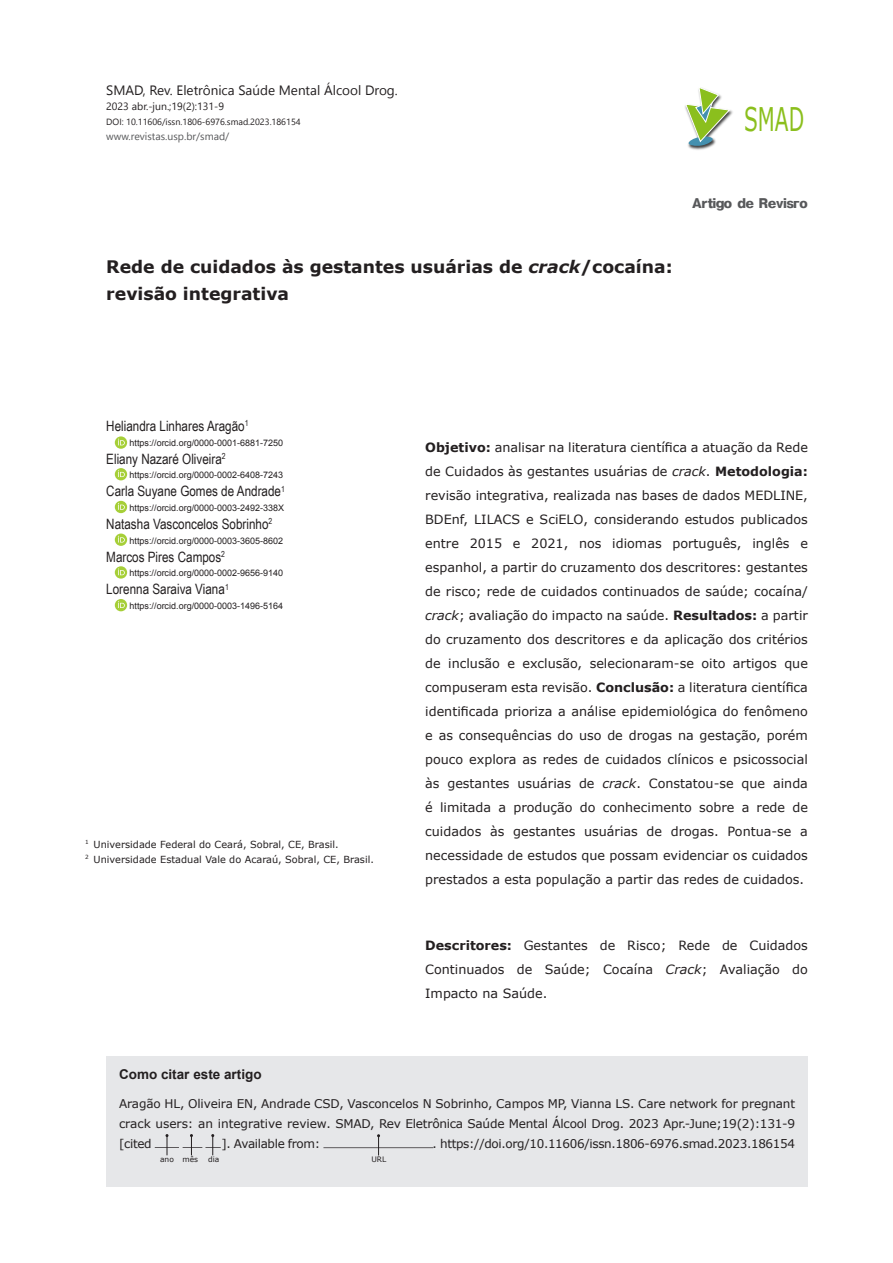
<style>
.page{position:relative;width:893px;height:1263px;background:#fff}
.page>*{position:absolute;margin:0;border:0;box-sizing:border-box;transform-origin:0 0}
.t1{font:32.55px "Verdana";color:#8bbf1d;scale:.62 1}
.Título{font:700 17.25px/27px "Verdana";color:#231f20}
.t2{font:700 15px "Geneva";color:#57585a}
.Autor{font:14.25px "Arial Narrow";color:#231f20}
.Cab-Nomedarevista{font:13.5px "Segoe UI";color:#231f20}
.Como_citar_titulo{font:700 13.5px "Arial";color:#231f20}
.Resumo{font:12.75px/24px "Verdana";color:#231f20;text-align:justify}
.Descritores{font:12.75px/24px "Verdana";color:#231f20;text-align:justify}
.Como_citar_texto{font:12px/20.2px "Verdana";letter-spacing:-.025em;color:#231f20;text-align:justify}
.ano_n_eid{font:10.5px "Segoe UI";color:#231f20}
.site{font:10.5px "Segoe UI";color:#57585a}
.Rodapé_Autor{font:9.75px "Verdana";color:#231f20}
.ORCID_NOVO{font:9px "Arial";color:#231f20}
.DOI{font:9px "Segoe UI";color:#231f20}
.t3{font:7.5px "Verdana";color:#231f20}
.s1{font-style:italic}
.s2{font-weight:700}
</style>
<div class="page">
<img style="left:688px;top:110px;width:45px;height:40px">
<svg style="left:685px;top:87px;width:46px;height:60px"></svg>
<div style="left:106px;top:1056px;width:702px;height:130px;background:#e6e7e9"></div>
<svg style="left:155px;top:1134px;width:66px;height:21px"></svg>
<svg style="left:323px;top:1134px;width:110px;height:21px"></svg>
<svg style="left:115px;top:436px;width:12px;height:13px"></svg>
<svg style="left:118px;top:439px;width:7px;height:6px"></svg>
<div style="left:115px;top:468px;width:12px;height:12px;background:#a6cf38;border-radius:50%"></div>
<svg style="left:118px;top:470px;width:7px;height:7px"></svg>
<div style="left:115px;top:501px;width:12px;height:12px;background:#a6cf38;border-radius:50%"></div>
<svg style="left:118px;top:503px;width:7px;height:7px"></svg>
<svg style="left:115px;top:533px;width:12px;height:13px"></svg>
<svg style="left:118px;top:536px;width:7px;height:6px"></svg>
<svg style="left:115px;top:566px;width:12px;height:13px"></svg>
<svg style="left:118px;top:568px;width:7px;height:7px"></svg>
<div style="left:115px;top:599px;width:12px;height:12px;background:#a6cf38;border-radius:50%"></div>
<svg style="left:118px;top:601px;width:7px;height:7px"></svg>
<p class="Cab-Nomedarevista" style="left:106px;top:79px;width:293px">SMAD, Rev. Eletrônica Saúde Mental Álcool Drog.</p>
<p class="ano_n_eid" style="left:106px;top:98px;width:119px">2023 abr.-jun.;19(2):131-9</p>
<p class="DOI" style="left:106px;top:114px;width:196px">DOI: 10.11606/issn.1806-6976.smad.2023.186154</p>
<p class="site" style="left:106px;top:128px;width:125px">www.revistas.usp.br/smad/</p>
<p class="t1" style="left:744px;top:97px;width:99px">SMAD</p>
<p class="Título" style="left:106px;top:253px;width:568px">Rede de cuidados às gestantes usuárias de <span class="s1">crack</span>/cocaína: revisão integrativa</p>
<p class="t2" style="left:692px;top:195px;width:117px">Artigo de Revisão</p>
<p class="Autor" style="left:106px;top:415px;width:144px">Heliandra Linhares Aragão<sup>1</sup></p>
<p class="ORCID_NOVO" style="left:130px;top:436px;width:155px">https://orcid.org/0000-0001-6881-7250</p>
<p class="Autor" style="left:106px;top:448px;width:121px">Eliany Nazaré Oliveira<sup>2</sup></p>
<p class="ORCID_NOVO" style="left:130px;top:469px;width:155px">https://orcid.org/0000-0002-6408-7243</p>
<p class="Autor" style="left:106px;top:481px;width:180px">Carla Suyane Gomes de Andrade<sup>1</sup></p>
<p class="ORCID_NOVO" style="left:130px;top:502px;width:156px">https://orcid.org/0000-0003-2492-338X</p>
<p class="Autor" style="left:106px;top:513px;width:167px">Natasha Vasconcelos Sobrinho<sup>2</sup></p>
<p class="ORCID_NOVO" style="left:130px;top:534px;width:155px">https://orcid.org/0000-0003-3605-8602</p>
<p class="Autor" style="left:106px;top:546px;width:120px">Marcos Pires Campos<sup>2</sup></p>
<p class="ORCID_NOVO" style="left:130px;top:567px;width:155px">https://orcid.org/0000-0002-9656-9140</p>
<p class="Autor" style="left:106px;top:579px;width:124px">Lorenna Saraiva Viana<sup>1</sup></p>
<p class="ORCID_NOVO" style="left:130px;top:600px;width:155px">https://orcid.org/0000-0003-1496-5164</p>
<p class="Rodapé_Autor" style="left:85px;top:837px;width:255px"><sup>1</sup> Universidade Federal do Ceará, Sobral, CE, Brasil.</p>
<p class="Rodapé_Autor" style="left:85px;top:852px;width:290px"><sup>2</sup> Universidade Estadual Vale do Acaraú, Sobral, CE, Brasil.</p>
<p class="Resumo" style="left:425px;top:435px;width:384px"><span class="s2">Objetivo:</span> analisar na literatura científica a atuação da Rede de Cuidados às gestantes usuárias de <span class="s1">crack</span>. <span class="s2">Metodologia: </span>revisão integrativa, realizada nas bases de dados MEDLINE, BDEnf, LILACS e SciELO, considerando estudos publicados entre 2015 e 2021, nos idiomas português, inglês e espanhol, a partir do cruzamento dos descritores: gestantes de risco; rede de cuidados continuados de saúde; cocaína/ <span class="s1">crack</span>; avaliação do impacto na saúde. <span class="s2">Resultados:</span> a partir do cruzamento dos descritores e da aplicação dos critérios de inclusão e exclusão, selecionaram-se oito artigos que compuseram esta revisão. <span class="s2">Conclusão:</span> a literatura científica identificada prioriza a análise epidemiológica do fenômeno e as consequências do uso de drogas na gestação, porém pouco explora as redes de cuidados clínicos e psicossocial às gestantes usuárias de <span class="s1">crack</span>. Constatou-se que ainda é limitada a produção do conhecimento sobre a rede de cuidados às gestantes usuárias de drogas. Pontua-se a necessidade de estudos que possam evidenciar os cuidados prestados a esta população a partir das redes de cuidados.</p>
<p class="Descritores" style="left:425px;top:934px;width:384px"><span class="s2">Descritores:</span> Gestantes de Risco; Rede de Cuidados Continuados de Saúde; Cocaína <span class="s1">Crack</span>; Avaliação do Impacto na Saúde.</p>
<p class="Como_citar_titulo" style="left:119px;top:1065px;width:144px">Como citar este artigo</p>
<p class="Como_citar_texto" style="left:119px;top:1093px;width:678px">Aragão HL, Oliveira EN, Andrade CSD, Vasconcelos N Sobrinho, Campos MP, Vianna LS. Care network for pregnant crack users: an integrative review. SMAD, Rev Eletrônica Saúde Mental Álcool Drog. 2023 Apr.-June;19(2):131-9 [cited</p>
<p class="t3" style="left:160px;top:1154px;width:40px">ano mês</p>
<p class="t3" style="left:208px;top:1154px;width:13px">dia</p>
<p class="Como_citar_texto" style="left:221px;top:1133px;width:100px">]. Available from:</p>
<p class="Como_citar_texto" style="left:433px;top:1133px;width:364px">. https://doi.org/10.11606/issn.1806-6976.smad.2023.186154</p>
<p class="t3" style="left:371px;top:1154px;width:16px">URL</p>
</div>
